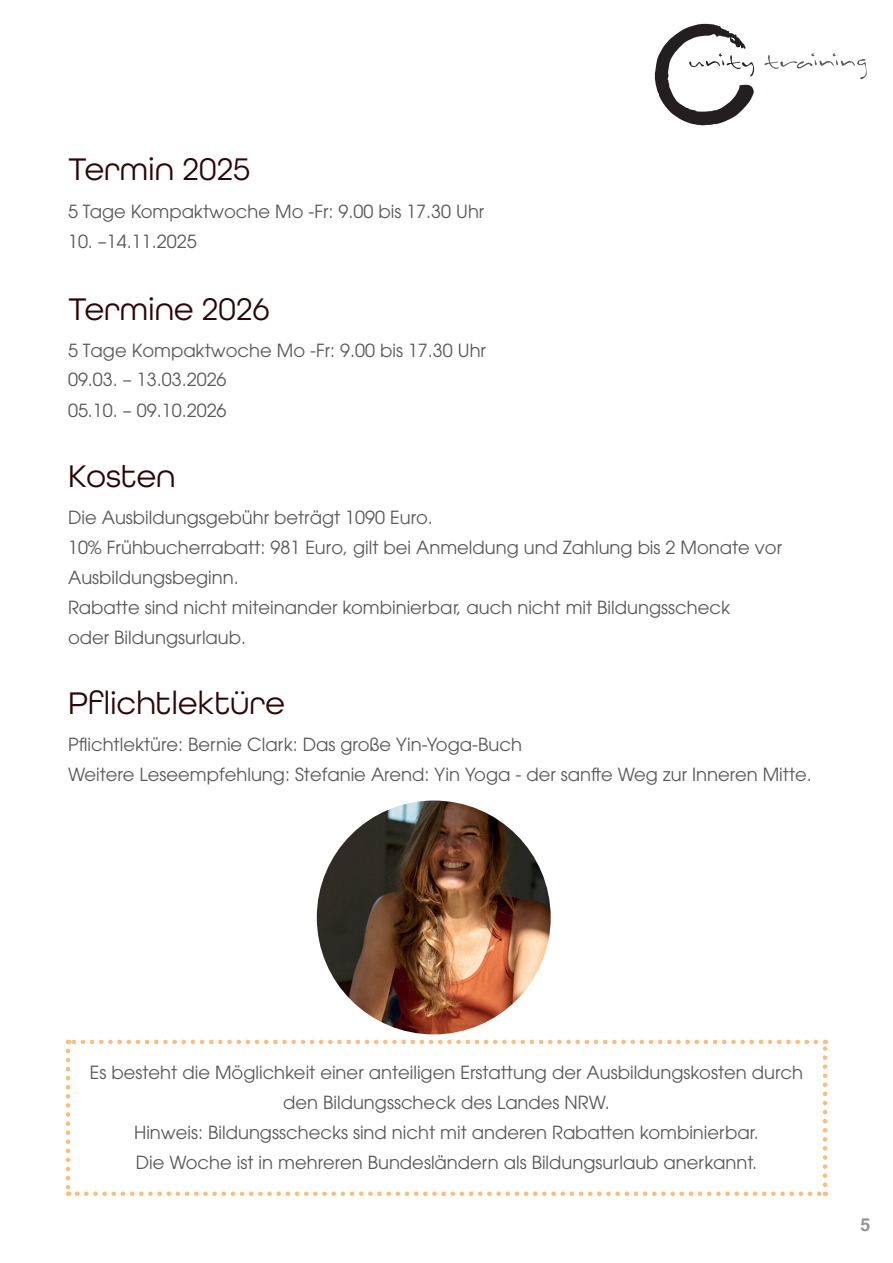
<style>
.page{position:relative;width:893px;height:1263px;background:#fff}
.page>*{position:absolute;margin:0;border:0;box-sizing:border-box;transform-origin:0 0}
.t1{font:33px "All Round Gothic";color:#2c0506}
.t2{font:18px/30px "ITC Avant Garde Pro";color:#57585a}
.t3{font:700 18px "Helvetica";color:#939598}
</style>
<div class="page">
<svg style="left:655px;top:24px;width:99px;height:101px"></svg>
<svg style="left:764px;top:53px;width:103px;height:26px"></svg>
<svg style="left:66px;top:1051px;width:4px;height:145px"></svg>
<svg style="left:77px;top:1191px;width:749px;height:5px"></svg>
<svg style="left:823px;top:1040px;width:4px;height:145px"></svg>
<svg style="left:68px;top:1040px;width:748px;height:4px"></svg>
<img style="left:317px;top:800px;width:234px;height:234px;border-radius:117px">
<h1 class="t1" style="left:68px;top:149px;width:184px">Termin 2025</h1>
<p class="t2" style="left:68px;top:196px;width:418px">5 Tage Kompaktwoche Mo -Fr: 9.00 bis 17.30 Uhr</p>
<p class="t2" style="left:68px;top:226px;width:130px">10. –14.11.2025</p>
<h1 class="t1" style="left:68px;top:290px;width:203px">Termine 2026</h1>
<p class="t2" style="left:68px;top:336px;width:419px;line-height:28.8px">5 Tage Kompaktwoche Mo -Fr: 9.00 bis 17.30 Uhr<br>09.03. – 13.03.2026</p>
<p class="t2" style="left:68px;top:396px;width:160px">05.10. – 09.10.2026</p>
<h1 class="t1" style="left:68px;top:456px;width:109px">Kosten</h1>
<p class="t2" style="left:68px;top:502px;width:716px">Die Ausbildungsgebühr beträgt 1090 Euro.<br>10% Frühbucherrabatt: 981 Euro, gilt bei Anmeldung und Zahlung bis 2 Monate vor Ausbildungsbeginn.<br>Rabatte sind nicht miteinander kombinierbar, auch nicht mit Bildungsscheck<br>oder Bildungsurlaub.</p>
<h1 class="t1" style="left:68px;top:683px;width:218px">Pflichtlektüre</h1>
<p class="t2" style="left:68px;top:729px;width:745px">Pflichtlektüre: Bernie Clark: Das große Yin-Yoga-Buch<br>Weitere Leseempfehlung: Stefanie Arend: Yin Yoga - der sanfte Weg zur Inneren Mitte.</p>
<p class="t2" style="left:90px;top:1057px;width:715px;text-align:center">Es besteht die Möglichkeit einer anteiligen Erstattung der Ausbildungskosten durch den Bildungsscheck des Landes NRW.<br>Hinweis: Bildungsschecks sind nicht mit anderen Rabatten kombinierbar.<br>Die Woche ist in mehreren Bundesländern als Bildungsurlaub anerkannt.</p>
<p class="t3" style="left:861px;top:1213px;width:12px">5</p>
</div>
